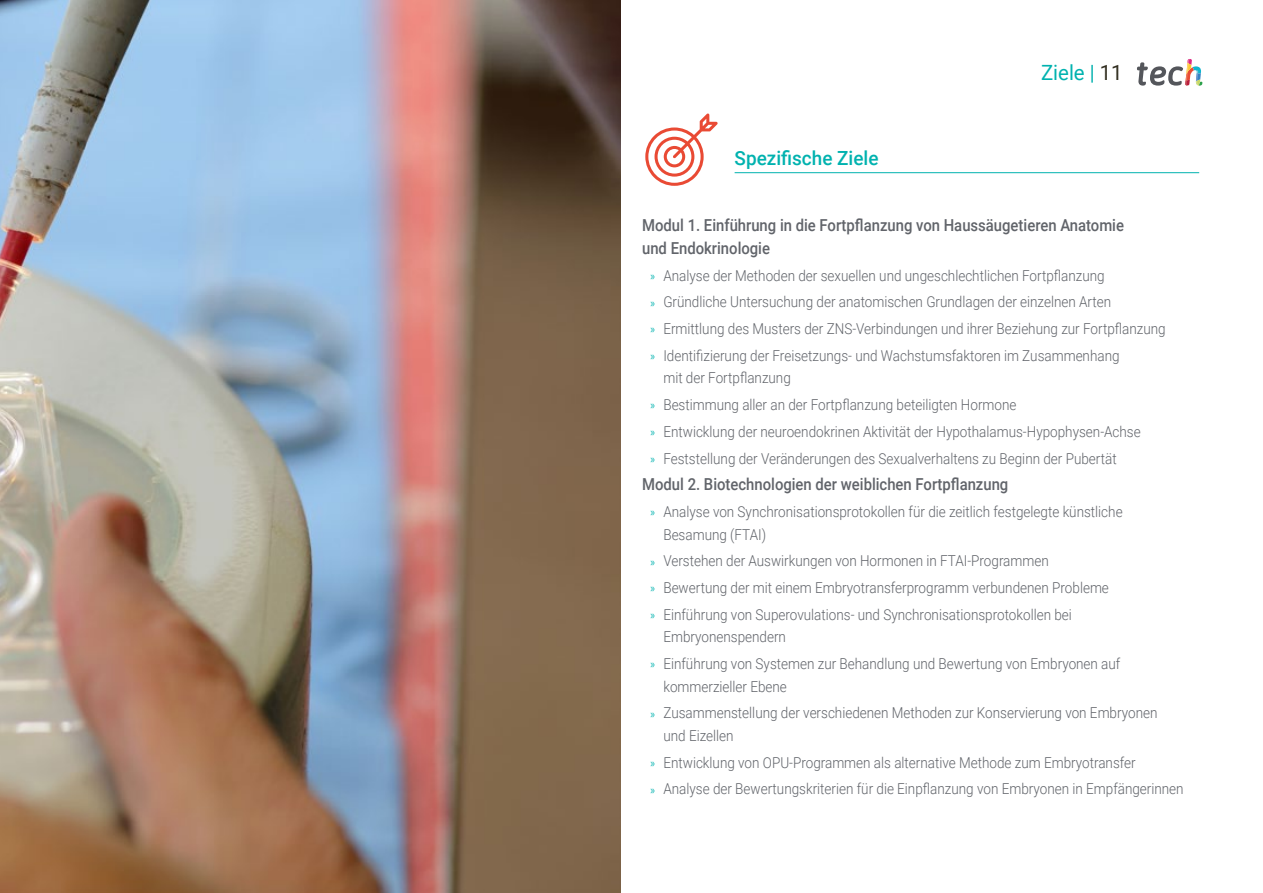
<style>
.page{position:relative;width:1263px;height:893px;background:#fff}
.page>*{position:absolute;margin:0;border:0;box-sizing:border-box;transform-origin:0 0}
.t1{font:21px "Roboto";color:#00b2af}
.t2{font:500 19.5px "Roboto";color:#00b2af}
.t3{font:500 16.5px/22.5px "Roboto";color:#61646a;scale:.9 1}
.t4{font:300 15px/26.7px "Roboto";color:#61646a;scale:.9 1}
.s1{color:#00b0ad}
.s2{color:#312e20}
.s3{font-family:"Myriad Pro";font-weight:400;font-size:12px;color:#00b2af}
</style>
<div class="page">
<img style="left:0;top:0;width:621px;height:893px">
<hr style="left:735px;top:172px;width:464px;height:1px;background:#00b2af">
<svg style="left:645px;top:113px;width:73px;height:73px"></svg>
<svg style="left:1137px;top:59px;width:65px;height:27px"></svg>
<h2 class="t2" style="left:735px;top:144px;width:145px">Spezifische Ziele</h2>
<h1 class="t1" style="left:1041px;top:57px;width:83px">Ziele <span class="s1">|</span> <span class="s2">11</span></h1>
<p class="t3" style="left:642px;top:214px;width:537px">Modul 1. Einführung in die Fortpflanzung von Haussäugetieren Anatomie und Endokrinologie</p>
<p class="t4" style="left:651px;top:261px;width:574px"><span class="s3">»</span> Analyse der Methoden der sexuellen und ungeschlechtlichen Fortpflanzung<br><span class="s3">»</span> Gründliche Untersuchung der anatomischen Grundlagen der einzelnen Arten<br><span class="s3">»</span> Ermittlung des Musters der ZNS-Verbindungen und ihrer Beziehung zur Fortpflanzung <span class="s3">»</span> Identifizierung der Freisetzungs- und Wachstumsfaktoren im Zusammenhang</p>
<p class="t4" style="left:651px;top:364px;width:546px;text-indent:13px">mit der Fortpflanzung<br><span class="s3">»</span> Bestimmung aller an der Fortpflanzung beteiligten Hormone<br><span class="s3">»</span> Entwicklung der neuroendokrinen Aktivität der Hypothalamus-Hypophysen-Achse <span class="s3">»</span> Feststellung der Veränderungen des Sexualverhaltens zu Beginn der Pubertät</p>
<p class="t3" style="left:642px;top:473px;width:408px">Modul 2. Biotechnologien der weiblichen Fortpflanzung</p>
<p class="t4" style="left:663px;top:500px;width:512px;line-height:22.5px;text-indent:-13px"><span class="s3">»</span> Analyse von Synchronisationsprotokollen für die zeitlich festgelegte künstliche<br>Besamung (FTAI)</p>
<p class="t4" style="left:651px;top:547px;width:511px"><span class="s3">»</span> Verstehen der Auswirkungen von Hormonen in FTAI-Programmen<br><span class="s3">»</span> Bewertung der mit einem Embryotransferprogramm verbundenen Probleme <span class="s3">»</span> Einführung von Superovulations- und Synchronisationsprotokollen bei</p>
<p class="t4" style="left:651px;top:623px;width:523px;text-indent:13px">Embryonenspendern<br><span class="s3">»</span> Einführung von Systemen zur Behandlung und Bewertung von Embryonen auf</p>
<p class="t4" style="left:651px;top:672px;width:565px;text-indent:13px">kommerzieller Ebene<br><span class="s3">»</span> Zusammenstellung der verschiedenen Methoden zur Konservierung von Embryonen</p>
<p class="t4" style="left:651px;top:722px;width:594px;text-indent:13px">und Eizellen<br><span class="s3">»</span> Entwicklung von OPU-Programmen als alternative Methode zum Embryotransfer<br><span class="s3">»</span> Analyse der Bewertungskriterien für die Einpflanzung von Embryonen in Empfängerinnen</p>
</div>
